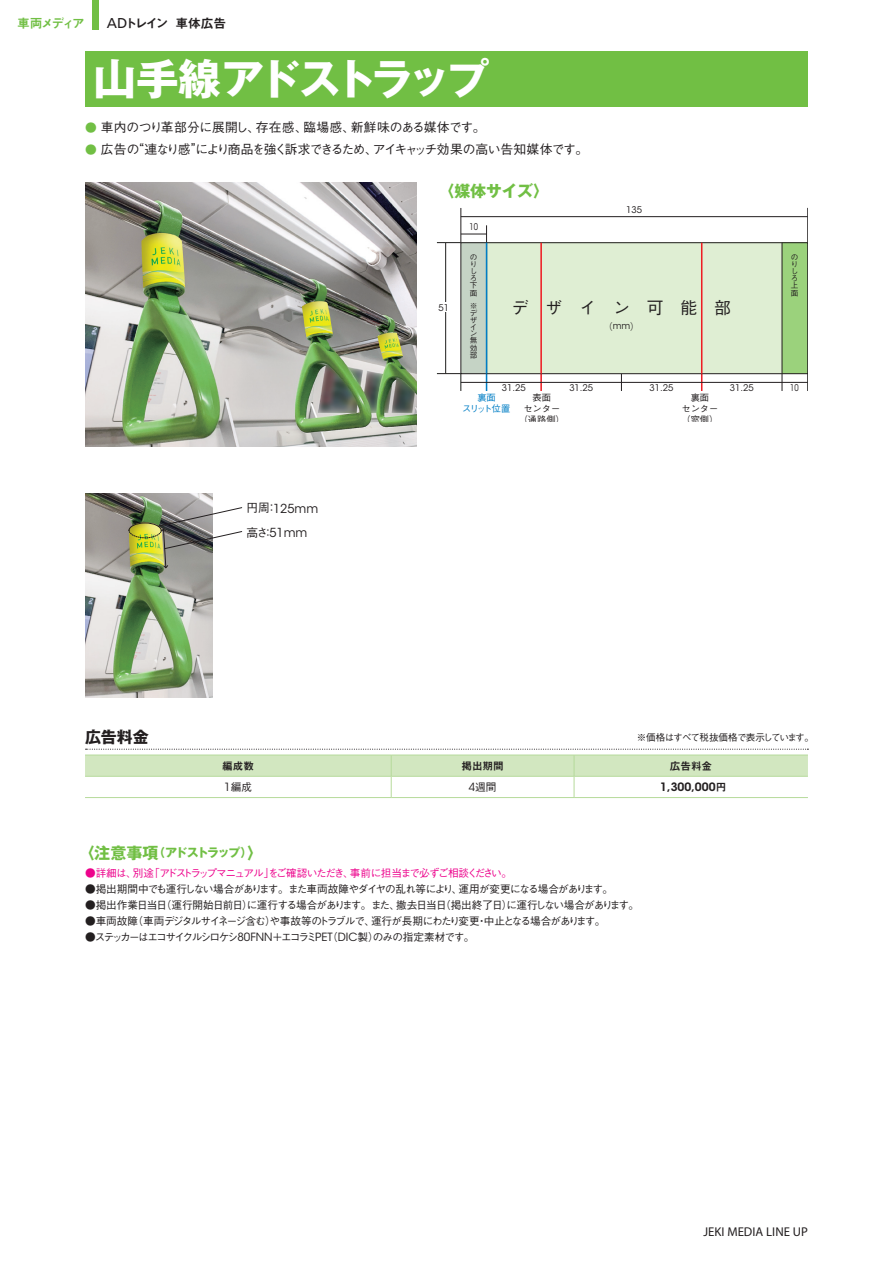
<style>
.page{position:relative;width:893px;height:1263px;background:#fff}
.page>*{position:absolute;margin:0;border:0;box-sizing:border-box;transform-origin:0 0}
.見出し02_オビ内{font:700 42.45px "Gothic MB101 Pro";letter-spacing:-.09em;color:#fff}
.t1{font:500 16.8px "Gothic BBB Pro";color:#231f20}
.見出し05{font:700 15.9px "Gothic MB101 Pro";letter-spacing:-.015em;color:#71bf44}
.広告料金タイトル{font:700 15.9px "Gothic MB101 Pro";color:#231f20}
.ネーム大{font:500 12.75px "Gothic BBB Pro";letter-spacing:-.1em;color:#231f20}
.ネーム大-2{font:500 12.75px "Gothic BBB Pro";letter-spacing:-.005em;color:#231f20}
.t2{font:12.75px "Myriad Pro";letter-spacing:.005em;color:#231f20}
.t3{font:12.75px "Midashi Go Pro MB31";letter-spacing:-.07em;color:#231f20}
.t4{font:12.75px "Midashi Go Pro MB31";letter-spacing:-.14em;color:#71bf44}
.CAP{font:12.45px "ITC Avant Garde Std";color:#231f20}
.見出し05-2{font:700 12px "Gothic MB101 Pro";letter-spacing:-.12em;color:#71bf44}
.t5{font:600 11.55px "ITC Avant Garde Std";color:#231f20}
.注釈{font:500 10.65px "Gothic BBB Pro";letter-spacing:-.085em;color:#231f20}
.注釈-2{font:500 10.65px "Gothic BBB Pro";letter-spacing:-.12em;color:#ed028c}
.注釈-3{font:500 10.65px "Gothic BBB Pro";letter-spacing:-.14em;color:#231f20}
.表_項目{font:10.65px "Midashi Go Pro MB31";color:#231f20}
.広告料金タイトル-2{font:500 9.6px "Gothic BBB Pro";letter-spacing:-.075em;color:#231f20}
.t6{font:9.15px "ITC Avant Garde Std";color:#231f20}
.t7{font:500 9.15px/10.6px "Gothic BBB Pro";color:#231f20;text-align:center}
.t8{font:500 9.15px/10.6px "Gothic BBB Pro";letter-spacing:-.135em;color:#007ec5;text-align:center}
.t9{font:9.15px "ITC Avant Garde Std";color:#231f20;scale:.8 1}
.t10{font:9.15px "Koz Go Pr 6 N";color:#231f20}
.t11{font:500 7.65px/7.2px "Gothic BBB Pro";color:#231f20}
.s1{font-family:"Frutiger LT Std";font-size:14.25px}
.s2{font-size:11.7px;color:#71bf44}
.s3{font-family:"Gothic BBB Pro";font-weight:500;font-size:11.7px}
.s4{font-family:"ITC Avant Garde Std"}
.s5{font-family:"ITC Avant Garde Std";font-weight:400;font-size:11.25px}
.s6{font-family:"Midashi Go Pro MB31";font-weight:400;font-size:10.65px}
.s7{font-size:15.9px}
</style>
<div class="page">
<img style="left:85px;top:183px;width:332px;height:263px">
<img style="left:85px;top:493px;width:128px;height:204px">
<hr style="left:85px;top:797px;width:306px;height:1px;background:#b6da9b">
<hr style="left:391px;top:797px;width:183px;height:1px;background:#b6da9b">
<hr style="left:574px;top:797px;width:234px;height:1px;background:#b6da9b">
<div style="left:85px;top:51px;width:723px;height:55px;background:#71bf44"></div>
<img style="left:128px;top:507px;width:115px;height:62px">
<hr style="left:461px;top:216px;width:347px;height:1px;background:#231f20">
<hr style="left:461px;top:208px;width:1px;height:35px;background:#231f20">
<hr style="left:807px;top:208px;width:1px;height:35px;background:#231f20">
<svg style="left:437px;top:225px;width:371px;height:166px"></svg>
<hr style="left:540px;top:243px;width:2px;height:131px;background:#ee1d23">
<hr style="left:486px;top:243px;width:1px;height:131px;background:#007ec5">
<hr style="left:701px;top:243px;width:1px;height:131px;background:#ee1d23">
<hr style="left:782px;top:243px;width:1px;height:131px;background:#231f20">
<hr style="left:541px;top:382px;width:80px;height:1px;background:#231f20">
<hr style="left:621px;top:382px;width:81px;height:1px;background:#231f20">
<hr style="left:461px;top:382px;width:80px;height:1px;background:#231f20">
<div style="left:469px;top:222px;width:10px;height:9px;background:#fff"></div>
<div style="left:438px;top:303px;width:10px;height:9px;background:#fff"></div>
<svg style="left:85px;top:749px;width:723px;height:48px"></svg>
<div style="left:93px;top:0;width:6px;height:30px;background:#71bf44"></div>
<p class="t4" style="left:17px;top:13px;width:69px">車両メディア</p>
<p class="t3" style="left:107px;top:13px;width:121px"><span class="s1">AD</span>トレイン 車体広告</p>
<p class="見出し02_オビ内" style="left:94px;top:43px;width:397px">山手線アドストラップ</p>
<p class="ネーム大-2" style="left:85px;top:117px;width:402px"><span class="s2">●</span> 車内のつり革部分に展開し、存在感、臨場感、新鮮味のある媒体です。</p>
<p class="ネーム大" style="left:85px;top:139px;width:505px"><span class="s2">●</span> 広告の“連なり感”により商品を強く訴求できるため、アイキャッチ効果の高い告知媒体です。</p>
<p class="CAP" style="left:247px;top:501px;width:73px"><span class="s3">円周：</span>125mm</p>
<p class="CAP" style="left:247px;top:525px;width:62px"><span class="s3">高さ：</span>51mm</p>
<p class="見出し05" style="left:438px;top:178px;width:112px">〈媒体サイズ〉</p>
<p class="t9" style="left:469px;top:221px;width:12px">10</p>
<p class="t6" style="left:626px;top:204px;width:17px">135</p>
<p class="t6" style="left:438px;top:302px;width:12px">51</p>
<p class="t11" style="left:470px;top:253px;width:9px">のりしろ下面</p>
<p class="t11" style="left:478px;top:302px;width:9px;rotate:90deg">※</p>
<p class="t11" style="left:470px;top:309px;width:9px">デザイン無効部</p>
<p class="t1" style="left:512px;top:295px;width:220px">デ　ザ　イ　ン　可　能　部</p>
<p class="t10" style="left:603px;top:321px;width:38px">（<span class="s4">mm</span>）</p>
<p class="t6" style="left:502px;top:382px;width:25px">31.25</p>
<p class="t6" style="left:569px;top:382px;width:25px">31.25</p>
<p class="t6" style="left:650px;top:382px;width:25px">31.25</p>
<p class="t6" style="left:730px;top:382px;width:25px">31.25</p>
<p class="t7" style="left:519px;top:391px;width:48px">表面<br>センター（通路側）</p>
<p class="t8" style="left:462px;top:391px;width:49px">裏面<br>スリット位置</p>
<p class="t7" style="left:681px;top:391px;width:38px">裏面<br>センター（窓側）</p>
<p class="t11" style="left:791px;top:253px;width:9px">のりしろ上面</p>
<p class="t9" style="left:790px;top:382px;width:12px">10</p>
<p class="広告料金タイトル" style="left:85px;top:724px;width:65px">広告料金</p>
<p class="広告料金タイトル-2" style="left:637px;top:730px;width:179px">※価格はすべて税抜価格で表示しています。</p>
<p class="表_項目" style="left:222px;top:757px;width:33px">編成数</p>
<p class="表_項目" style="left:461px;top:757px;width:44px">掲出期間</p>
<p class="表_項目" style="left:670px;top:757px;width:44px">広告料金</p>
<p class="注釈" style="left:224px;top:778px;width:29px"><span class="s5">1</span>編成</p>
<p class="注釈" style="left:469px;top:778px;width:29px"><span class="s5">4</span>週間</p>
<p class="t5" style="left:660px;top:779px;width:68px">1,300,000<span class="s6">円</span></p>
<p class="見出し05-2" style="left:79px;top:842px;width:186px"><span class="s7">〈注意事項</span>（アドストラップ）<span class="s7">〉</span></p>
<p class="注釈-2" style="left:85px;top:865px;width:429px">●詳細は、別途「アドストラップマニュアル」をご確認いただき、事前に担当まで必ずご相談ください。</p>
<p class="注釈" style="left:85px;top:881px;width:530px">●掲出期間中でも運行しない場合があります。また車両故障やダイヤの乱れ等により、運用が変更になる場合があります。</p>
<p class="注釈" style="left:85px;top:897px;width:556px">●掲出作業日当日（運行開始日前日）に運行する場合があります。また、撤去日当日（掲出終了日）に運行しない場合があります。</p>
<p class="注釈" style="left:85px;top:912px;width:522px">●車両故障（車両デジタルサイネージ含む）や事故等のトラブルで、運行が長期にわたり変更・中止となる場合があります。</p>
<p class="注釈-3" style="left:85px;top:928px;width:391px">●ステッカーはエコサイクルシロケシ<span class="s5">80FNN</span>＋エコラミ<span class="s5">PET</span>（<span class="s5">DIC</span>製）のみの指定素材です。</p>
<p class="t2" style="left:703px;top:1224px;width:106px">JEKI MEDIA LINE UP</p>
</div>
